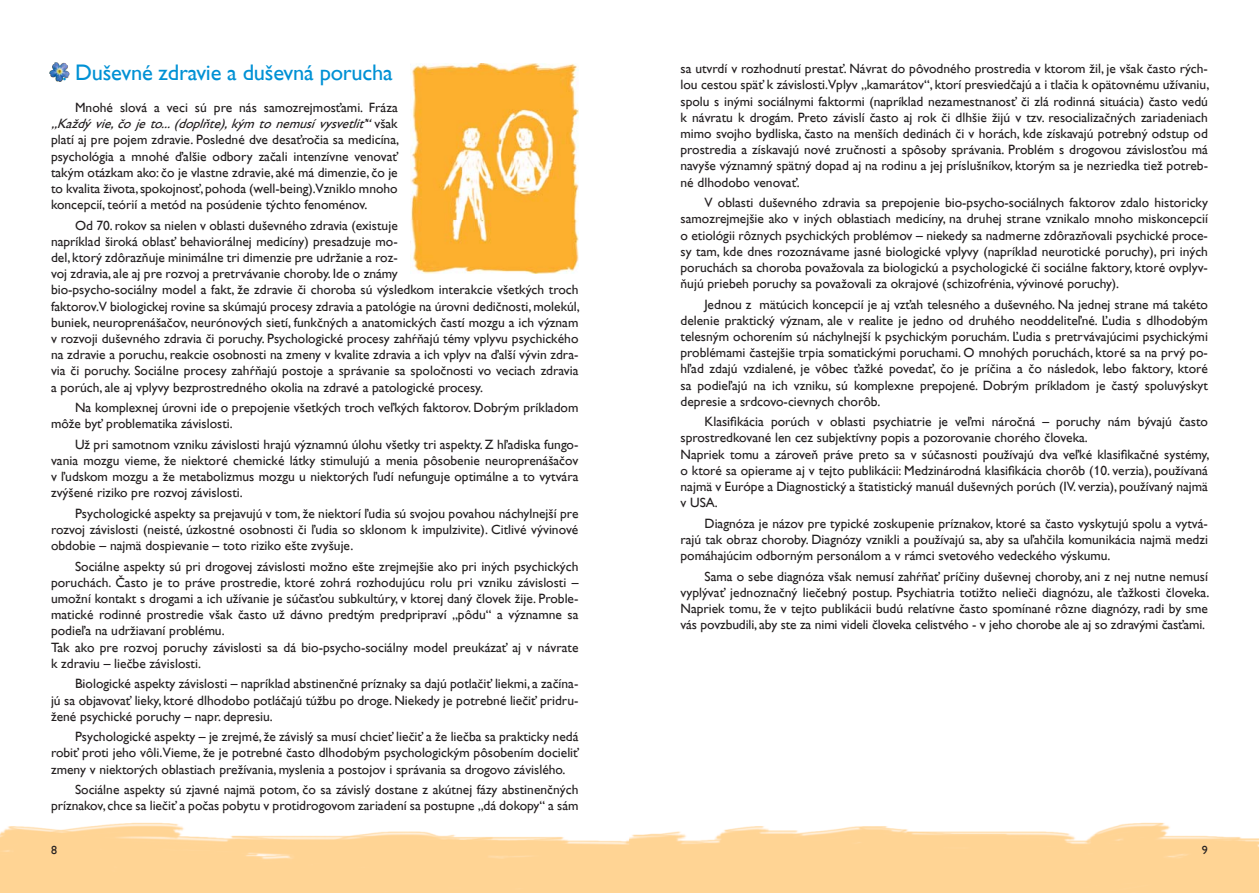
<style>
.page{position:relative;width:1259px;height:893px;background:#fff}
.page>*{position:absolute;margin:0;border:0;box-sizing:border-box;transform-origin:0 0}
.t1{font:22.5px "Hq Sans Pro TT";letter-spacing:-.01em;color:#0091d5}
.t2{font:13.5px/16.2px "Hq Sans Pro TT";color:#231f20;text-align:justify}
.t3{font:12px "Hq Sans Pro TT";color:#231f20}
.s1{font-style:italic}
</style>
<div class="page">
<img style="left:0;top:822px;width:1259px;height:71px">
<img style="left:410px;top:64px;width:168px;height:210px">
<h1 class="t1" style="left:51px;top:64px;width:343px">1. Duševné zdravie a duševná porucha</h1>
<p class="t2" style="left:51px;top:100px;width:349px;text-indent:24px">Mnohé slová a veci sú pre nás samozrejmosťami. Fráza <span class="s1">„Každý vie,čojeto...(doplňte),kým tonemusívysvetliť“</span>v š a k platí aj pre pojem zdravie. Posledné dve desaťročia sa medicína, psychológia a mnohé ďalšie odbory začali intenzívne venovať takým otázkam ako: čo je vlastne zdravie, aké má dimenzie, čo je to kvalita života, spokojnosť, pohoda (well-being).Vzniklo mnoho koncepcií, teórií a metód na posúdenie týchto fenoménov.</p>
<p class="t2" style="left:51px;top:218px;width:530px;text-align:left;text-indent:24px">Od 70. rokov sa nielen v oblasti duševného zdravia (existuje<br>napríklad široká oblasť behaviorálnej medicíny) presadzuje mo-<br>del, ktorý zdôrazňuje minimálne tri dimenzie pre udržanie a roz-<br>voj zdravia, ale aj pre rozvoj a pretrvávanie choroby. Ide o známy<br>bio-psycho-sociálny model a fakt, že zdravie či choroba sú výsledkom interakcie všetkých troch faktorov.V biologickej rovine sa skúmajú procesy zdravia a patológie na úrovni dedičnosti, molekúl, buniek, neuroprenášačov, neurónových sietí, funkčných a anatomických častí mozgu a ich význam v rozvoji duševného zdravia či poruchy. Psychologické procesy zahŕňajú témy vplyvu psychického na zdravie a poruchu, reakcie osobnosti na zmeny v kvalite zdravia a ich vplyv na ďalší vývin zdra&shy;via či poruchy. Sociálne procesy zahŕňajú postoje a správanie sa spoločnosti vo veciach zdravia a porúch, ale aj vplyvy bezprostredného okolia na zdravé a patologické procesy.</p>
<p class="t2" style="left:51px;top:401px;width:529px;text-indent:24px">Na komplexnej úrovni ide o prepojenie všetkých troch veľkých faktorov. Dobrým príkladom môže byť problematika závislosti.</p>
<p class="t2" style="left:51px;top:437px;width:529px;text-indent:24px">Už pri samotnom vzniku závislosti hrajú významnú úlohu všetky tri aspekty. Z hľadiska fungo&shy;vania mozgu vieme, že niektoré chemické látky stimulujú a menia pôsobenie neuroprenášačov v ľudskom mozgu a že metabolizmus mozgu u niektorých ľudí nefunguje optimálne a to vytvára zvýšené riziko pre rozvoj závislosti.</p>
<p class="t2" style="left:51px;top:506px;width:529px;text-indent:24px">Psychologické aspekty sa prejavujú v tom, že niektorí ľudia sú svojou povahou náchylnejší pre rozvoj závislosti (neisté, úzkostné osobnosti či ľudia so sklonom k impulzivite). Citlivé vývinové obdobie – najmä dospievanie – toto riziko ešte zvyšuje.</p>
<p class="t2" style="left:51px;top:559px;width:529px;text-align:left;text-indent:24px">Sociálne aspekty sú pri drogovej závislosti možno ešte zrejmejšie ako pri iných psychických poruchách. Často je to práve prostredie, ktoré zohrá rozhodujúcu rolu pri vzniku závislosti – umožní kontakt s drogami a ich užívanie je súčasťou subkultúry, v ktorej daný človek žije. Proble&shy;matické rodinné prostredie však často už dávno predtým predpripraví „pôdu“ a významne sa podieľa na udržiavaní problému.<br>Tak ako pre rozvoj poruchy závislosti sa dá bio-psycho-sociálny model preukázať aj v návrate k zdraviu – liečbe závislosti.</p>
<p class="t2" style="left:51px;top:677px;width:529px;text-indent:24px">Biologické aspekty závislosti – napríklad abstinenčné príznaky sa dajú potlačiť liekmi, a začína&shy;jú sa objavovať lieky, ktoré dlhodobo potláčajú túžbu po droge. Niekedy je potrebné liečiť pridru&shy;žené psychické poruchy – napr. depresiu.</p>
<p class="t2" style="left:51px;top:730px;width:529px;text-indent:24px">Psychologické aspekty – je zrejmé, že závislý sa musí chcieť liečiť a že liečba sa prakticky nedá robiť proti jeho vôli.Vieme, že je potrebné často dlhodobým psychologickým pôsobením docieliť zmeny v niektorých oblastiach prežívania, myslenia a postojov i správania sa drogovo závislého.</p>
<p class="t2" style="left:51px;top:782px;width:529px;text-align:right">Sociálne aspekty sú zjavné najmä potom, čo sa závislý dostane z akútnej fázy abstinenčných príznakov, chce sa liečiť a počas pobytu v protidrogovom zariadení sa postupne „dá dokopy“ a sám</p>
<p class="t2" style="left:680px;top:62px;width:530px">sa utvrdí v rozhodnutí prestať. Návrat do pôvodného prostredia v ktorom žil, je však často rých&shy;lou cestou späť k závislosti.Vplyv „kamarátov“, ktorí presviedčajú a i tlačia k opätovnému užívaniu, spolu s inými sociálnymi faktormi (napríklad nezamestnanosť či zlá rodinná situácia) často vedú k návratu k drogám. Preto závislí často aj rok či dlhšie žijú v tzv. resocializačných zariadeniach mimo svojho bydliska, často na menších dedinách či v horách, kde získavajú potrebný odstup od prostredia a získavajú nové zručnosti a spôsoby správania. Problém s drogovou závislosťou má navyše významný spätný dopad aj na rodinu a jej príslušníkov, ktorým sa je nezriedka tiež potreb&shy;né dlhodobo venovať.</p>
<p class="t2" style="left:680px;top:196px;width:529px;text-indent:24px">V oblasti duševného zdravia sa prepojenie bio-psycho-sociálnych faktorov zdalo historicky samozrejmejšie ako v iných oblastiach medicíny, na druhej strane vznikalo mnoho miskoncepcií o etiológii rôznych psychických problémov – niekedy sa nadmerne zdôrazňovali psychické proce&shy;sy tam, kde dnes rozoznávame jasné biologické vplyvy (napríklad neurotické poruchy), pri iných poruchách sa choroba považovala za biologickú a psychologické či sociálne faktory, ktoré ovplyv&shy;ňujú priebeh poruchy sa považovali za okrajové (schizofrénia, vývinové poruchy).</p>
<p class="t2" style="left:680px;top:297px;width:529px;text-indent:24px">Jednou z mätúcich koncepcií je aj vzťah telesného a duševného. Na jednej strane má takéto delenie praktický význam, ale v realite je jedno od druhého neoddeliteľné. Ľudia s dlhodobým telesným ochorením sú náchylnejší k psychickým poruchám. Ľudia s pretrvávajúcimi psychickými problémami častejšie trpia somatickými poruchami. O mnohých poruchách, ktoré sa na prvý po&shy;hľad zdajú vzdialené, je vôbec ťažké povedať, čo je príčina a čo následok, lebo faktory, ktoré sa podieľajú na ich vzniku, sú komplexne prepojené. Dobrým príkladom je častý spoluvýskyt depresie a srdcovo-cievnych chorôb.</p>
<p class="t2" style="left:680px;top:415px;width:530px;text-align:left;text-indent:24px">Klasifikácia porúch v oblasti psychiatrie je veľmi náročná – poruchy nám bývajú často sprostredkované len cez subjektívny popis a pozorovanie chorého človeka.<br>Napriek tomu a zároveň práve preto sa v súčasnosti používajú dva veľké klasifikačné systémy, o ktoré sa opierame aj v tejto publikácii: Medzinárodná klasifikácia chorôb (10. verzia), používaná najmä v Európe a Diagnostický a štatistický manuál duševných porúch (IV. verzia), používaný najmä v USA.</p>
<p class="t2" style="left:680px;top:516px;width:529px;text-indent:24px">Diagnóza je názov pre typické zoskupenie príznakov, ktoré sa často vyskytujú spolu a vytvá&shy;rajú tak obraz choroby. Diagnózy vznikli a používajú sa, aby sa uľahčila komunikácia najmä medzi pomáhajúcim odborným personálom a v rámci svetového vedeckého výskumu.</p>
<p class="t2" style="left:680px;top:569px;width:530px;text-indent:24px">Sama o sebe diagnóza však nemusí zahŕňať príčiny duševnej choroby, ani z nej nutne nemusí vyplývať jednoznačný liečebný postup. Psychiatria totižto nelieči diagnózu, ale ťažkosti človeka.<br>Napriek tomu, že v tejto publikácii budú relatívne často spomínané rôzne diagnózy, radi by sme vás povzbudili, aby ste za nimi videli človeka celistvého - v jeho chorobe ale aj so zdravými časťami.</p>
<p class="t3" style="left:51px;top:845px;width:7px">8</p>
<p class="t3" style="left:1202px;top:845px;width:7px">9</p>
</div>
